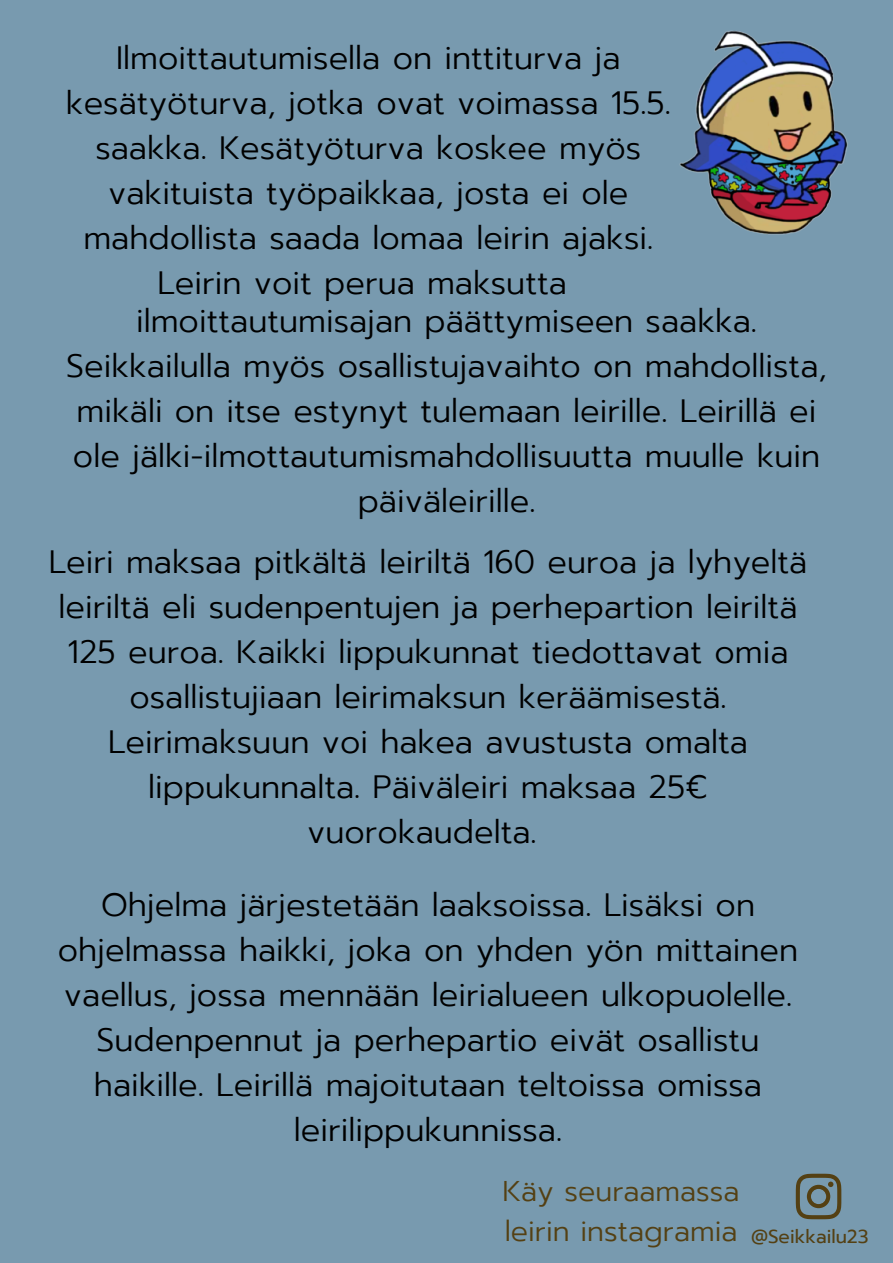
<style>
.page{position:relative;width:893px;height:1263px;background:#789aaf}
.page>*{position:absolute;margin:0;border:0;box-sizing:border-box;transform-origin:0 0}
.t1{font:300 32.25px/45px "Prompt";color:#000;text-align:center}
.t2{font:300 28.5px/39.4px "Prompt";color:#544013}
.t3{font:18.75px "Prompt";color:#544013}
</style>
<div class="page">
<svg style="left:796px;top:1174px;width:45px;height:45px"></svg>
<img style="left:679px;top:30px;width:169px;height:205px">
<p class="t1" style="left:66px;top:35px;width:606px">Ilmoittautumisella on inttiturva ja kesätyöturva, jotka ovat voimassa 15.5. saakka. Kesätyöturva koskee myös vakituista työpaikkaa, josta ei ole mahdollista saada lomaa leirin ajaksi.<br>Leirin voit perua maksutta</p>
<p class="t1" style="left:66px;top:299px;width:762px">ilmoittautumisajan päättymiseen saakka.<br>Seikkailulla myös osallistujavaihto on mahdollista, mikäli on itse estynyt tulemaan leirille. Leirillä ei ole jälki-ilmottautumismahdollisuutta muulle kuin päiväleirille.</p>
<p class="t1" style="left:49px;top:539px;width:760px">Leiri maksaa pitkältä leiriltä 160 euroa ja lyhyeltä leiriltä eli sudenpentujen ja perhepartion leiriltä 125 euroa. Kaikki lippukunnat tiedottavat omia osallistujiaan leirimaksun keräämisestä.<br>Leirimaksuun voi hakea avustusta omalta lippukunnalta. Päiväleiri maksaa 25€ vuorokaudelta.</p>
<p class="t1" style="left:58px;top:882px;width:742px">Ohjelma järjestetään laaksoissa. Lisäksi on ohjelmassa haikki, joka on yhden yön mittainen vaellus, jossa mennään leirialueen ulkopuolelle.<br>Sudenpennut ja perhepartio eivät osallistu haikille. Leirillä majoitutaan teltoissa omissa leirilippukunnissa.</p>
<p class="t2" style="left:502px;top:1172px;width:238px">Käy seuraamassa leirin instagramia</p>
<p class="t3" style="left:751px;top:1223px;width:119px">@Seikkailu23</p>
</div>
